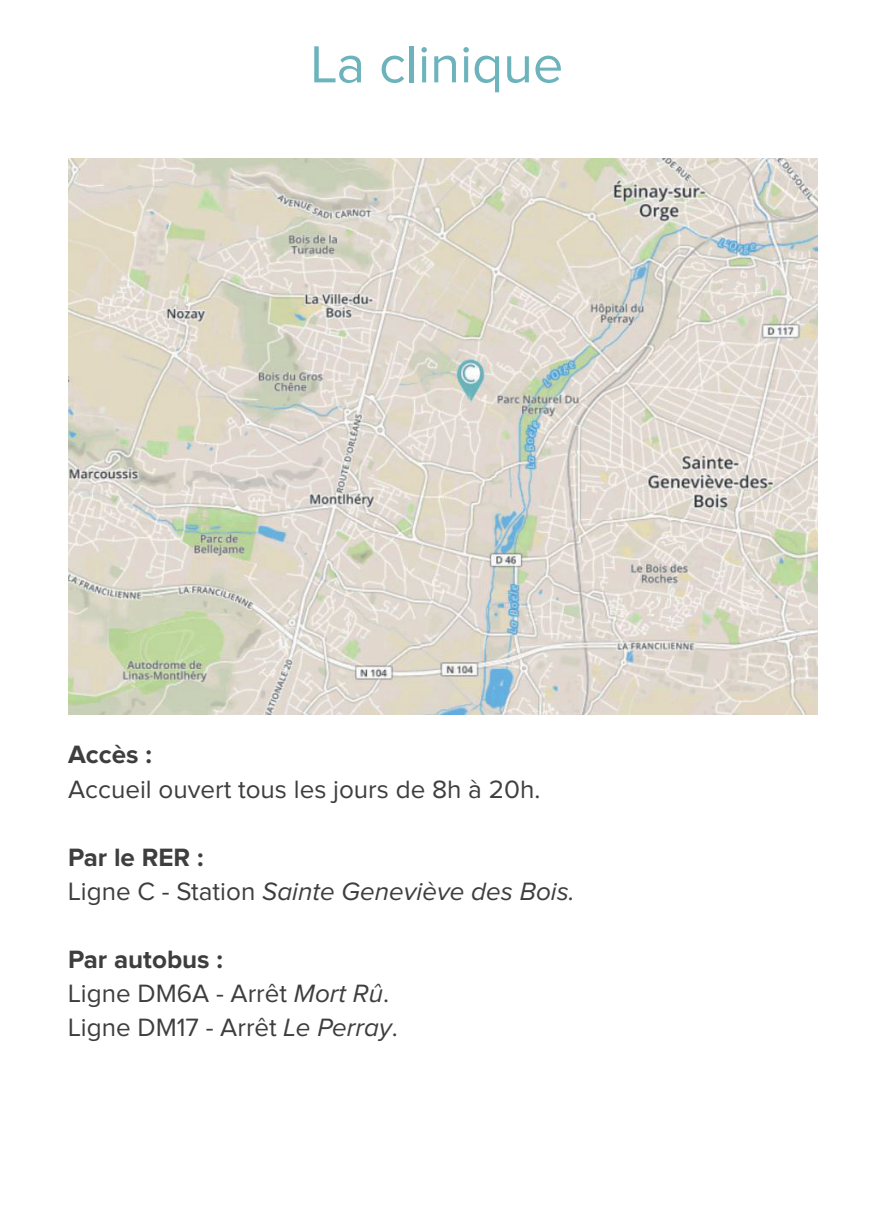
<style>
.page{position:relative;width:874px;height:1225px;background:#fff}
.page>*{position:absolute;margin:0;border:0;box-sizing:border-box;transform-origin:0 0}
.t1{font:54px "Proxima Nova";color:#6cb3bb}
.t2{font:26px/34px "Proxima Nova";color:#3e3e3f}
.t3{font:italic 26px/34px "Proxima Nova";color:#3e3e3f}
.t4{font:700 26px "Proxima Nova";color:#3e3e3f}
.s1{font-weight:700;font-style:normal}
.s2{font-style:normal}
.s3{font-weight:700}
.s4{font-style:italic}
</style>
<div class="page">
<img style="left:68px;top:159px;width:748px;height:555px">
<h1 class="t1" style="left:310px;top:35px;width:254px">La clinique</h1>
<p class="t4" style="left:68px;top:741px;width:85px">Accès :</p>
<p class="t2" style="left:68px;top:771px;width:473px">Accueil ouvert tous les jours de 8h à 20h.</p>
<p class="t3" style="left:68px;top:841px;width:508px"><span class="s1">Par le RER :<br></span><span class="s2">Ligne C - Station</span> Sainte Geneviève des Bois.</p>
<p class="t2" style="left:68px;top:941px;width:331px"><span class="s3">Par autobus :<br></span>Ligne DM6A - Arrêt <span class="s4">Mort Rû</span>.<br>Ligne DM17 - Arrêt <span class="s4">Le Perray</span>.</p>
</div>
